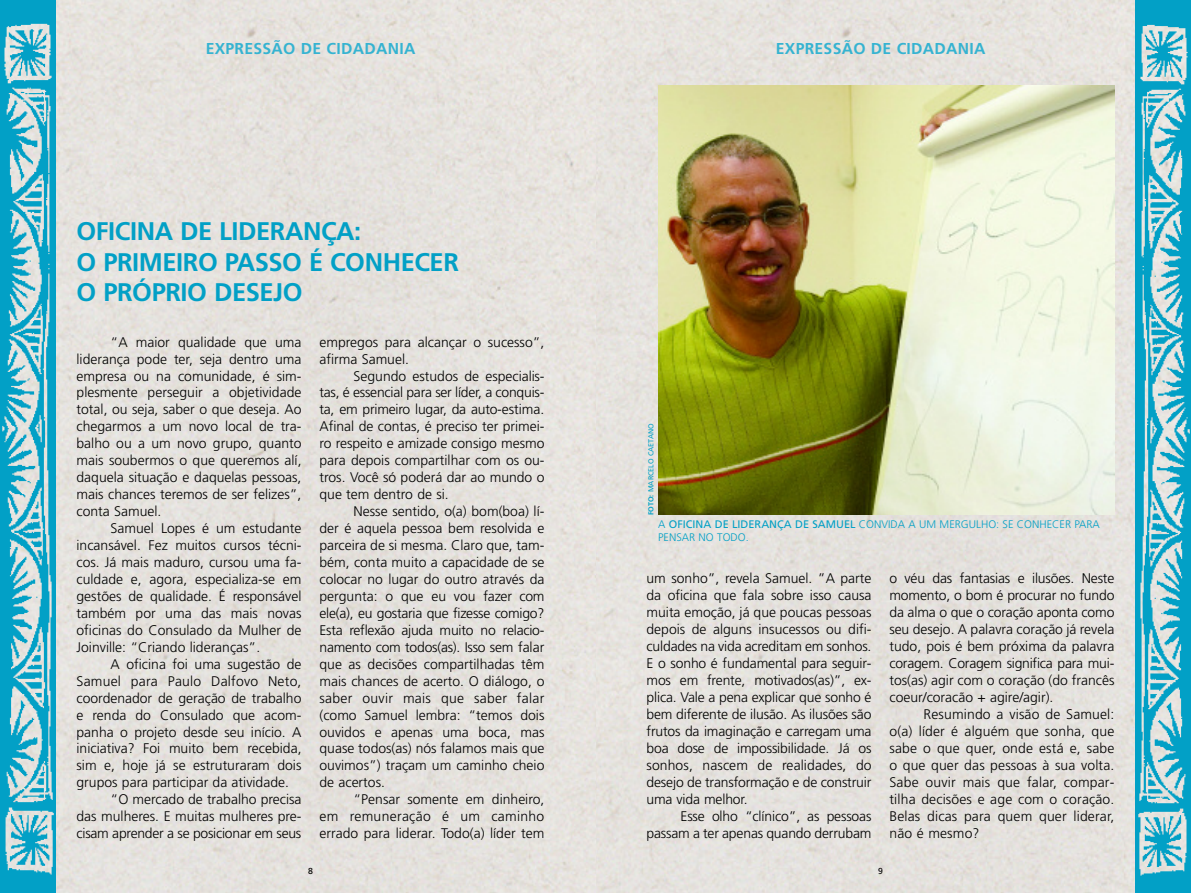
<style>
.page{position:relative;width:1191px;height:893px;background:#fff}
.page>*{position:absolute;margin:0;border:0;box-sizing:border-box;transform-origin:0 0}
.t1{font:700 25.5px/30.6px "Frutiger";letter-spacing:-.015em;color:#02a0c6}
.t2{font:700 15.75px "Frutiger";letter-spacing:.015em;color:#35b3d1}
.t3{font:300 13.95px/17px "Frutiger";color:#000;text-align:justify}
.t4{font:300 10.95px/13.2px "Frutiger";color:#02a0c6}
.t5{font:8.7px "Frutiger";color:#000}
.t6{font:7.2px "Frutiger";color:#02a0c6}
.s1{font-weight:700}
.s2{font-weight:400}
</style>
<div class="page">
<img style="left:55px;top:0;width:1080px;height:893px">
<img style="left:1135px;top:0;width:56px;height:893px">
<img style="left:0;top:0;width:55px;height:893px">
<img style="left:658px;top:86px;width:456px;height:429px">
<p class="t2" style="left:206px;top:43px;width:211px">EXPRESSÃO DE CIDADANIA</p>
<p class="t2" style="left:776px;top:43px;width:211px">EXPRESSÃO DE CIDADANIA</p>
<h1 class="t1" style="left:77px;top:218px;width:384px">OFICINA DE LIDERANÇA:<br>O PRIMEIRO PASSO É CONHECER<br>O PRÓPRIO DESEJO</h1>
<p class="t3" style="left:77px;top:334px;width:226px;text-indent:34px">“A maior qualidade que uma liderança pode ter, seja dentro uma empresa ou na comunidade, é sim&shy;plesmente perseguir a objetividade total, ou seja, saber o que deseja. Ao chegarmos a um novo local de tra&shy;balho ou a um novo grupo, quanto mais soubermos o que queremos alí, daquela situação e daquelas pessoas, mais chances teremos de ser felizes”, conta Samuel.</p>
<p class="t3" style="left:77px;top:521px;width:226px;text-indent:34px">Samuel Lopes é um estudante incansável. Fez muitos cursos técni&shy;cos. Já mais maduro, cursou uma fa&shy;culdade e, agora, especializa-se em gestões de qualidade. É responsável também por uma das mais novas oficinas do Consulado da Mulher de Joinville: “Criando lideranças”.</p>
<p class="t3" style="left:111px;top:656px;width:192px">A oficina foi uma sugestão de</p>
<p class="t3" style="left:77px;top:673px;width:226px">Samuel para Paulo Dalfovo Neto,</p>
<p class="t3" style="left:77px;top:690px;width:226px">coordenador de geração de trabalho</p>
<p class="t3" style="left:77px;top:707px;width:226px">e renda do Consulado que acom-</p>
<p class="t3" style="left:77px;top:724px;width:226px">panha o projeto desde seu início. A</p>
<p class="t3" style="left:77px;top:741px;width:226px">iniciativa? Foi muito bem recebida,</p>
<p class="t3" style="left:77px;top:758px;width:226px">sim e, hoje já se estruturaram dois</p>
<p class="t3" style="left:77px;top:775px;width:214px">grupos para participar da atividade.</p>
<p class="t3" style="left:111px;top:792px;width:192px">“O mercado de trabalho precisa</p>
<p class="t3" style="left:77px;top:809px;width:226px">das mulheres. E muitas mulheres pre-</p>
<p class="t3" style="left:77px;top:826px;width:226px">cisam aprender a se posicionar em seus</p>
<p class="t3" style="left:319px;top:334px;width:226px">empregos para alcançar o sucesso”, afirma Samuel.</p>
<p class="t3" style="left:319px;top:368px;width:226px;text-indent:34px">Segundo estudos de especialis&shy;tas, é essencial para ser líder, a conquis&shy;ta, em primeiro lugar, da auto-estima.<br>Afinal de contas, é preciso ter primei&shy;ro respeito e amizade consigo mesmo para depois compartilhar com os ou&shy;tros. Você só poderá dar ao mundo o que tem dentro de si.</p>
<p class="t3" style="left:319px;top:504px;width:226px;text-indent:34px">Nesse sentido, o(a) bom(boa) lí&shy;der é aquela pessoa bem resolvida e parceira de si mesma. Claro que, tam&shy;bém, conta muito a capacidade de se colocar no lugar do outro através da pergunta: o que eu vou fazer com ele(a), eu gostaria que fizesse comigo?<br>Esta reflexão ajuda muito no relacio&shy;namento com todos(as). Isso sem falar que as decisões compartilhadas têm mais chances de acerto. O diálogo, o saber ouvir mais que saber falar (como Samuel lembra: “temos dois ouvidos e apenas uma boca, mas quase todos(as) nós falamos mais que ouvimos”) traçam um caminho cheio de acertos.</p>
<p class="t3" style="left:319px;top:792px;width:226px;text-indent:34px">“Pensar somente em dinheiro, em remuneração é um caminho errado para liderar. Todo(a) líder tem</p>
<p class="t6" style="left:648px;top:515px;width:94px;rotate:-90deg"><span class="s1">FOTO:</span> MARCELO CAETANO</p>
<p class="t4" style="left:658px;top:518px;width:443px">A <span class="s2">OFICINA DE LIDERANÇA DE SAMUEL</span> CONVIDA A UM MERGULHO: SE CONHECER PARA<br>PENSAR NO TODO.</p>
<p class="t3" style="left:646px;top:571px;width:227px">um sonho”, revela Samuel. ”A parte da oficina que fala sobre isso causa muita emoção, já que poucas pessoas depois de alguns insucessos ou difi&shy;culdades na vida acreditam em sonhos.<br>E o sonho é fundamental para seguir&shy;mos em frente, motivados(as)”, ex&shy;plica. Vale a pena explicar que sonho é bem diferente de ilusão. As ilusões são frutos da imaginação e carregam uma boa dose de impossibilidade. Já os sonhos, nascem de realidades, do desejo de transformação e de construir uma vida melhor.</p>
<p class="t3" style="left:646px;top:808px;width:226px;text-align:right">Esse olho “clínico”, as pessoas passam a ter apenas quando derrubam</p>
<p class="t3" style="left:889px;top:571px;width:226px">o véu das fantasias e ilusões. Neste momento, o bom é procurar no fundo da alma o que o coração aponta como seu desejo. A palavra coração já revela tudo, pois é bem próxima da palavra coragem. Coragem significa para mui&shy;tos(as) agir com o coração (do francês coeur/coracão + agire/agir).</p>
<p class="t3" style="left:889px;top:707px;width:226px;text-indent:34px">Resumindo a visão de Samuel: o(a) líder é alguém que sonha, que sabe o que quer, onde está e, sabe o que quer das pessoas à sua volta.<br>Sabe ouvir mais que falar, compar&shy;tilha decisões e age com o coração.<br>Belas dicas para quem quer liderar, não é mesmo?</p>
<p class="t5" style="left:308px;top:867px;width:6px">8</p>
<p class="t5" style="left:878px;top:867px;width:6px">9</p>
</div>
